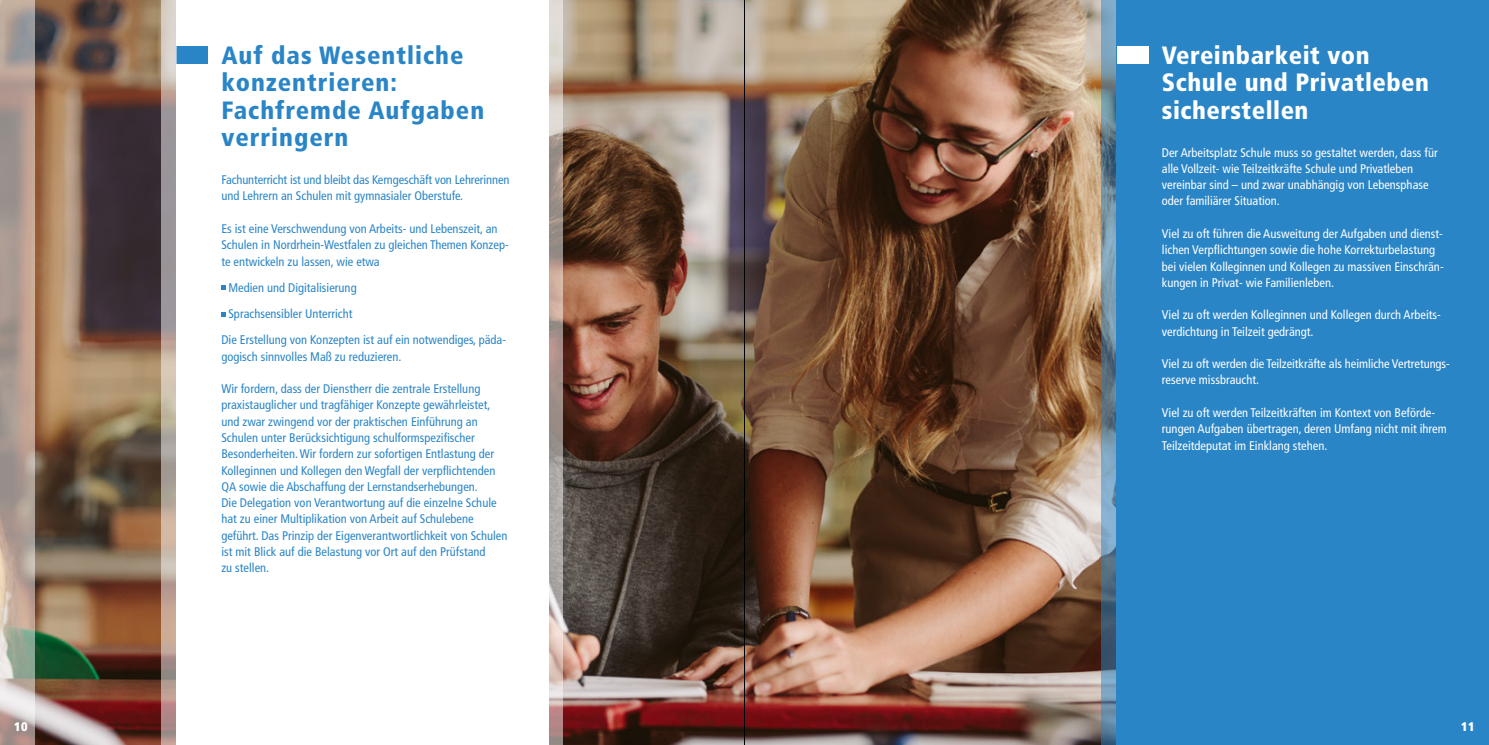
<style>
.page{position:relative;width:1489px;height:745px;background:#fff}
.page>*{position:absolute;margin:0;border:0;box-sizing:border-box;transform-origin:0 0}
.t1{font:900 condensed 25px/27.5px "Frutiger LT Std";letter-spacing:.04em;color:#2a85c7}
.t2{font:900 condensed 25px/27.5px "Frutiger LT Std";letter-spacing:.02em;color:#fff}
.t3{font:condensed 12.5px/16.2px "Frutiger LT Std";color:#2a85c7}
.t4{font:condensed 12.5px/16.2px "Frutiger LT Std";color:#fff}
.t5{font:900 condensed 12.5px "Frutiger LT Std";color:#fff}
</style>
<div class="page">
<img style="left:35px;top:0;width:1066px;height:744px">
<svg style="left:0;top:0;width:35px;height:744px;background:#b2a298"></svg>
<div style="left:176px;top:0;width:372px;height:744px;background:#fff"></div>
<svg style="left:221px;top:286px;width:4px;height:4px"></svg>
<svg style="left:221px;top:312px;width:4px;height:4px"></svg>
<div style="left:176px;top:46px;width:32px;height:18px;background:#2a85c7"></div>
<div style="left:1116px;top:0;width:372px;height:744px;background:#2a85c7"></div>
<div style="left:1116px;top:46px;width:32px;height:18px;background:#fff"></div>
<svg style="left:1101px;top:0;width:15px;height:744px;background:#68889d"></svg>
<svg style="left:548px;top:0;width:15px;height:744px;background:#beb0aa"></svg>
<svg style="left:161px;top:0;width:15px;height:744px;background:#b5a69f"></svg>
<hr style="left:744px;top:0;width:1px;height:744px;background:#000">
<p class="t5" style="left:14px;top:718px;width:15px">10</p>
<h1 class="t1" style="left:221px;top:41px;width:264px">Auf das Wesentliche konzentrieren:<br>Fachfremde Aufgaben verringern</h1>
<p class="t3" style="left:221px;top:172px;width:289px">Fachunterricht ist und bleibt das Kerngeschäft von Lehrerinnen und Lehrern an Schulen mit gymnasialer Oberstufe.</p>
<p class="t3" style="left:221px;top:220px;width:289px">Es ist eine Verschwendung von Arbeits- und Lebenszeit, an<br>Schulen in Nordrhein-Westfalen zu gleichen Themen Konzep&shy;te entwickeln zu lassen, wie etwa</p>
<p class="t3" style="left:228px;top:279px;width:130px">Medien und Digitalisierung</p>
<p class="t3" style="left:228px;top:305px;width:126px">Sprachsensibler Unterricht</p>
<p class="t3" style="left:221px;top:332px;width:286px">Die Erstellung von Konzepten ist auf ein notwendiges, päda-</p>
<p class="t3" style="left:221px;top:348px;width:182px">gogisch sinnvolles Maß zu reduzieren.</p>
<p class="t3" style="left:221px;top:380px;width:287px">Wir fordern, dass der Dienstherr die zentrale Erstellung praxistauglicher und tragfähiger Konzepte gewährleistet, und zwar zwingend vor der praktischen Einführung an Schulen unter Berücksichtigung schulformspezifischer Besonderheiten. Wir fordern zur sofortigen Entlastung der Kolleginnen und Kollegen den Wegfall der verpflichtenden QA sowie die Abschaffung der Lernstandserhebungen.<br>Die Delegation von Verantwortung auf die einzelne Schule hat zu einer Multiplikation von Arbeit auf Schulebene geführt. Das Prinzip der Eigenverantwortlichkeit von Schulen ist mit Blick auf die Belastung vor Ort auf den Prüfstand<br>zu stellen.</p>
<h1 class="t2" style="left:1161px;top:41px;width:269px">Vereinbarkeit von<br>Schule und Privatleben sicherstellen</h1>
<p class="t4" style="left:1161px;top:144px;width:277px">Der Arbeitsplatz Schule muss so gestaltet werden, dass für alle Vollzeit- wie Teilzeitkräfte Schule und Privatleben vereinbar sind – und zwar unabhängig von Lebensphase oder familiärer Situation.</p>
<p class="t4" style="left:1161px;top:225px;width:283px">Viel zu oft führen die Ausweitung der Aufgaben und dienst&shy;lichen Verpflichtungen sowie die hohe Korrekturbelastung bei vielen Kolleginnen und Kollegen zu massiven Einschrän&shy;kungen in Privat- wie Familienleben.</p>
<p class="t4" style="left:1161px;top:307px;width:280px">Viel zu oft werden Kolleginnen und Kollegen durch Arbeits&shy;verdichtung in Teilzeit gedrängt.</p>
<p class="t4" style="left:1161px;top:355px;width:289px">Viel zu oft werden die Teilzeitkräfte als heimliche Vertretungs&shy;reserve missbraucht.</p>
<p class="t4" style="left:1161px;top:404px;width:286px">Viel zu oft werden Teilzeitkräften im Kontext von Beförde&shy;rungen Aufgaben übertragen, deren Umfang nicht mit ihrem<br>Teilzeitdeputat im Einklang stehen.</p>
<p class="t5" style="left:1461px;top:718px;width:15px">11</p>
</div>
